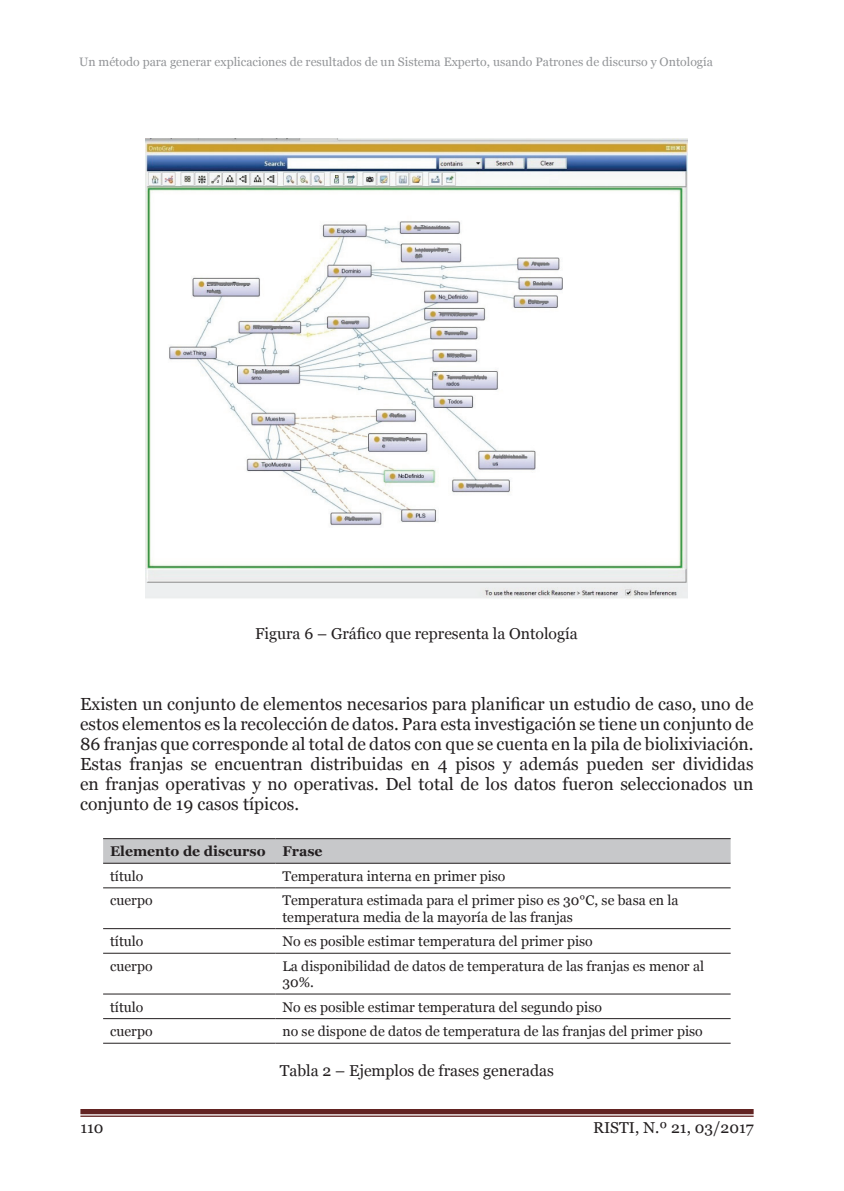
<style>
.page{position:relative;width:844px;height:1191px;background:#fff}
.page>*{position:absolute;margin:0;border:0;box-sizing:border-box;transform-origin:0 0}
.t1{font:17.5px/20.1px "Georgia";color:#231f20;text-align:justify}
.t2{font:15.75px "Georgia";color:#231f20}
.t3{font:14px/16.1px "Georgia";color:#231f20}
.t4{font:700 14px "Georgia";color:#231f20}
.t5{font:12.25px "Georgia";color:#939598}
</style>
<div class="page">
<div style="left:80px;top:1109px;width:673px;height:5px;background:#622322"></div>
<hr style="left:80px;top:1115px;width:673px;height:1px;background:#622322">
<div style="left:103px;top:839px;width:627px;height:23px;background:#c7c8ca"></div>
<hr style="left:103px;top:838px;width:172px;height:1px;background:#231f20">
<hr style="left:275px;top:838px;width:455px;height:1px;background:#231f20">
<hr style="left:103px;top:862px;width:172px;height:1px;background:#231f20">
<hr style="left:275px;top:862px;width:455px;height:1px;background:#231f20">
<hr style="left:103px;top:887px;width:172px;height:1px;background:#231f20">
<hr style="left:275px;top:887px;width:455px;height:1px;background:#231f20">
<hr style="left:103px;top:928px;width:172px;height:1px;background:#231f20">
<hr style="left:275px;top:928px;width:455px;height:1px;background:#231f20">
<hr style="left:103px;top:952px;width:172px;height:1px;background:#231f20">
<hr style="left:275px;top:952px;width:455px;height:1px;background:#231f20">
<hr style="left:103px;top:993px;width:172px;height:1px;background:#231f20">
<hr style="left:275px;top:993px;width:455px;height:1px;background:#231f20">
<hr style="left:103px;top:1018px;width:172px;height:1px;background:#231f20">
<hr style="left:275px;top:1018px;width:455px;height:1px;background:#231f20">
<hr style="left:103px;top:1042px;width:172px;height:1px;background:#231f20">
<hr style="left:275px;top:1042px;width:455px;height:1px;background:#231f20">
<img style="left:145px;top:138px;width:542px;height:461px">
<p class="t5" style="left:79px;top:54px;width:635px">Un método para generar explicaciones de resultados de un Sistema Experto, usando Patrones de discurso y Ontología</p>
<p class="t2" style="left:255px;top:623px;width:324px">Figura 6 – Gráfico que representa la Ontología</p>
<p class="t1" style="left:80px;top:694px;width:674px">Existen un conjunto de elementos necesarios para planificar un estudio de caso, uno de estos elementos es la recolección de datos. Para esta investigación se tiene un conjunto de 86 franjas que corresponde al total de datos con que se cuenta en la pila de biolixiviación.<br>Estas franjas se encuentran distribuidas en 4 pisos y además pueden ser divididas en franjas operativas y no operativas. Del total de los datos fueron seleccionados un conjunto de 19 casos típicos.</p>
<p class="t4" style="left:110px;top:842px;width:214px">Elemento de discurso Frase</p>
<p class="t3" style="left:110px;top:868px;width:35px">título</p>
<p class="t3" style="left:282px;top:868px;width:224px">Temperatura interna en primer piso</p>
<p class="t3" style="left:110px;top:893px;width:44px">cuerpo</p>
<p class="t3" style="left:282px;top:893px;width:397px">Temperatura estimada para el primer piso es 30°C, se basa en la temperatura media de la mayoría de las franjas</p>
<p class="t3" style="left:110px;top:933px;width:35px">título</p>
<p class="t3" style="left:282px;top:933px;width:312px">No es posible estimar temperatura del primer piso</p>
<p class="t3" style="left:110px;top:958px;width:44px">cuerpo</p>
<p class="t3" style="left:282px;top:958px;width:423px">La disponibilidad de datos de temperatura de las franjas es menor al<br>30%.</p>
<p class="t3" style="left:110px;top:999px;width:35px">título</p>
<p class="t3" style="left:282px;top:999px;width:321px">No es posible estimar temperatura del segundo piso</p>
<p class="t3" style="left:110px;top:1023px;width:44px">cuerpo</p>
<p class="t3" style="left:282px;top:1023px;width:422px">no se dispone de datos de temperatura de las franjas del primer piso</p>
<p class="t2" style="left:280px;top:1060px;width:275px">Tabla 2 – Ejemplos de frases generadas</p>
<p class="t2" style="left:80px;top:1118px;width:25px">110</p>
<p class="t2" style="left:593px;top:1117px;width:162px">RISTI, N.º 21, 03/2017</p>
</div>
